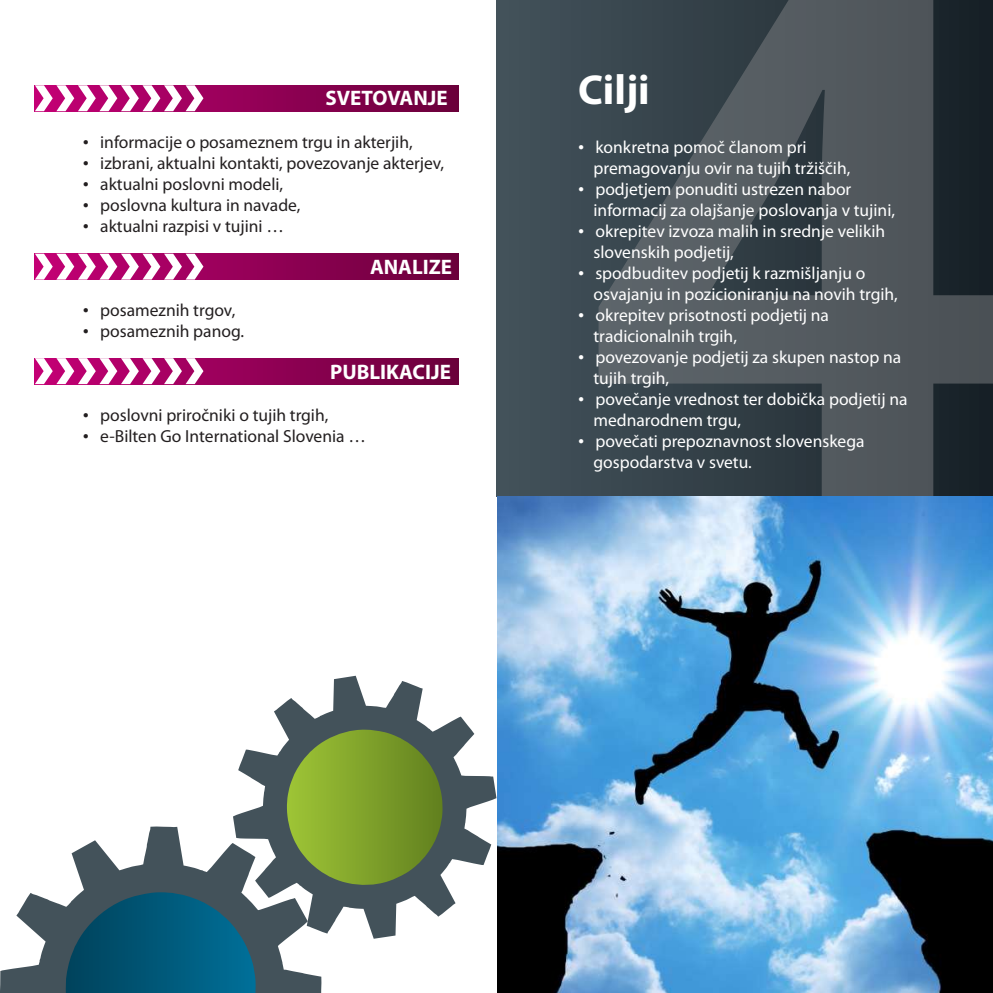
<style>
.page{position:relative;width:993px;height:993px;background:#fff}
.page>*{position:absolute;margin:0;border:0;box-sizing:border-box;transform-origin:0 0}
.t1{font:700 42px "Myriad Pro";color:#fff}
.t2{font:700 21px "Myriad Pro";color:#fff}
.t3{font:17.5px "Myriad Pro";color:#fff}
.t4{font:17.5px/21px "Myriad Pro";color:#231f20}
.t5{font:17.5px "Mongolian Baiti";color:#231f20}
.s1{font-family:"Mongolian Baiti"}
</style>
<div class="page">
<div style="left:496px;top:0;width:496px;height:496px;background:#3f4e56"></div>
<svg style="left:598px;top:0;width:394px;height:496px"></svg>
<svg style="left:233px;top:675px;width:263px;height:263px"></svg>
<svg style="left:0;top:826px;width:321px;height:166px"></svg>
<svg style="left:203px;top:85px;width:256px;height:26px;background:#84004c"></svg>
<svg style="left:35px;top:85px;width:168px;height:26px"></svg>
<svg style="left:203px;top:253px;width:256px;height:26px;background:#84004c"></svg>
<svg style="left:35px;top:253px;width:168px;height:26px"></svg>
<svg style="left:203px;top:358px;width:256px;height:26px;background:#84004c"></svg>
<svg style="left:35px;top:358px;width:168px;height:26px"></svg>
<img style="left:497px;top:496px;width:495px;height:496px">
<p class="t2" style="left:325px;top:90px;width:124px">SVETOVANJE</p>
<p class="t4" style="left:83px;top:133px;width:363px;text-indent:17px">informacije o posameznem trgu in akterjih,<br><span class="s1">·</span> izbrani, aktualni kontakti, povezovanje akterjev, <span class="s1">·</span> aktualni poslovni modeli,<br><span class="s1">·</span> poslovna kultura in navade,<br><span class="s1">·</span> aktualni razpisi v tujini …</p>
<p class="t5" style="left:83px;top:133px;width:8px">·</p>
<p class="t4" style="left:83px;top:301px;width:163px"><span class="s1">·</span> posameznih trgov, <span class="s1">·</span> posameznih panog.</p>
<p class="t2" style="left:370px;top:258px;width:84px">ANALIZE</p>
<p class="t2" style="left:330px;top:363px;width:122px">PUBLIKACIJE</p>
<p class="t4" style="left:83px;top:406px;width:284px"><span class="s1">·</span> poslovni priročniki o tujih trgih,<br><span class="s1">·</span> e-Bilten Go International Slovenia …</p>
<h1 class="t1" style="left:578px;top:73px;width:73px">Cilji</h1>
<p class="t3" style="left:578px;top:139px;width:230px"><span class="s1">·</span> konkretna pomoč članom pri</p>
<p class="t3" style="left:593px;top:160px;width:258px">premagovanju ovir na tujih tržiščih,</p>
<p class="t3" style="left:578px;top:181px;width:274px"><span class="s1">·</span> podjetjem ponuditi ustrezen nabor</p>
<p class="t3" style="left:593px;top:202px;width:303px">informacij za olajšanje poslovanja v tujini,</p>
<p class="t3" style="left:578px;top:223px;width:308px"><span class="s1">·</span> okrepitev izvoza malih in srednje velikih</p>
<p class="t3" style="left:593px;top:244px;width:142px">slovenskih podjetij,</p>
<p class="t3" style="left:578px;top:266px;width:289px"><span class="s1">·</span> spodbuditev podjetij k razmišljanju o</p>
<p class="t3" style="left:593px;top:287px;width:306px">osvajanju in pozicioniranju na novih trgih,</p>
<p class="t3" style="left:578px;top:308px;width:252px"><span class="s1">·</span> okrepitev prisotnosti podjetij na</p>
<p class="t3" style="left:593px;top:329px;width:145px">tradicionalnih trgih,</p>
<p class="t3" style="left:578px;top:350px;width:324px"><span class="s1">·</span> povezovanje podjetij za skupen nastop na</p>
<p class="t3" style="left:593px;top:371px;width:77px">tujih trgih,</p>
<p class="t3" style="left:578px;top:392px;width:331px"><span class="s1">·</span> povečanje vrednost ter dobička podjetij na</p>
<p class="t3" style="left:593px;top:413px;width:149px">mednarodnem trgu,</p>
<p class="t3" style="left:578px;top:434px;width:288px"><span class="s1">·</span> povečati prepoznavnost slovenskega</p>
<p class="t3" style="left:593px;top:455px;width:160px">gospodarstva v svetu.</p>
</div>
